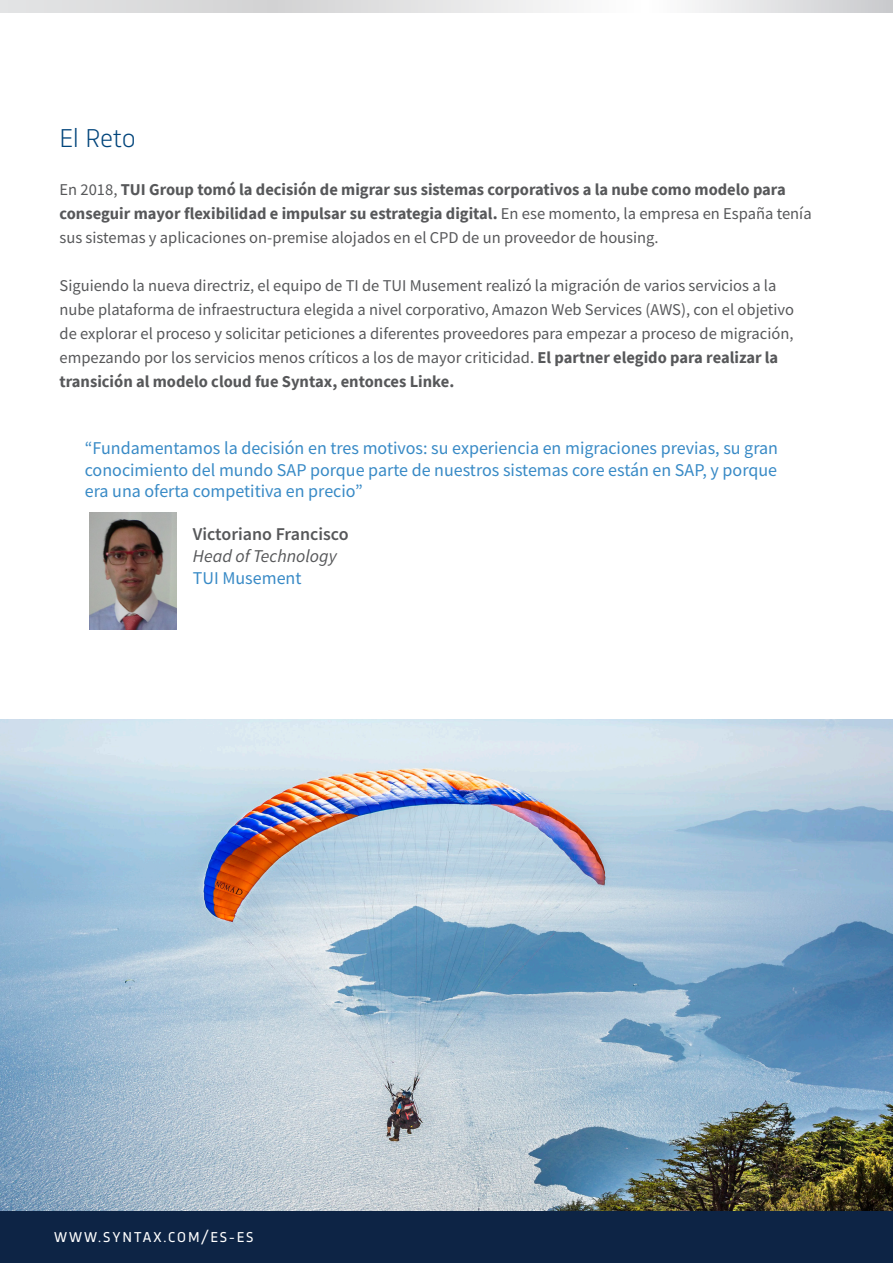
<style>
.page{position:relative;width:893px;height:1263px;background:#fff}
.page>*{position:absolute;margin:0;border:0;box-sizing:border-box;transform-origin:0 0}
.t1{font:300 27px "Trasandina W03";color:#00447b}
.t2{font:18px/21.6px "Source Sans Pro";color:#388ac6;text-align:justify}
.t3{font:600 18px/21.6px "Source Sans Pro";color:#57585a}
.t4{font:16.5px/24px "Source Sans Pro";color:#57585a}
.t5{font:700 16.5px/24px "Source Sans Pro";color:#57585a}
.t6{font:15px "Trasandina W03";letter-spacing:.13em;color:#fff}
.s1{font-weight:400}
.s2{font-weight:700}
.s3{font-weight:400;font-style:italic}
</style>
<div class="page">
<div style="left:0;top:1209px;width:893px;height:54px;background:#0d2445"></div>
<svg style="left:0;top:0;width:893px;height:13px"></svg>
<img style="left:0;top:719px;width:893px;height:491px">
<img style="left:89px;top:513px;width:88px;height:116px">
<p class="t1" style="left:60px;top:119px;width:78px">El Reto</p>
<p class="t5" style="left:60px;top:178px;width:754px"><span class="s1">En 2018,</span> TUI Group tomó la decisión de migrar sus sistemas corporativos a la nube como modelo para conseguir mayor flexibilidad e impulsar su estrategia digital. <span class="s1">En ese momento, la empresa en España tenía sus sistemas y aplicaciones on-premise alojados en el CPD de un proveedor de housing.</span></p>
<p class="t4" style="left:60px;top:274px;width:736px">Siguiendo la nueva directriz, el equipo de TI de TUI Musement realizó la migración de varios servicios a la nube plataforma de infraestructura elegida a nivel corporativo, Amazon Web Services (AWS), con el objetivo de explorar el proceso y solicitar peticiones a diferentes proveedores para empezar a proceso de migración, empezando por los servicios menos críticos a los de mayor criticidad. <span class="s2">El partner elegido para realizar la transición al modelo cloud fue Syntax, entonces Linke.</span></p>
<p class="t2" style="left:85px;top:437px;width:695px">“Fundamentamos la decisión en tres motivos: su experiencia en migraciones previas, su gran conocimiento del mundo SAP porque parte de nuestros sistemas core están en SAP, y porque era una oferta competitiva en precio”</p>
<p class="t3" style="left:193px;top:523px;width:157px">Victoriano Francisco<br><span class="s3">Head of Technology</span></p>
<p class="t2" style="left:193px;top:567px;width:110px">TUI Musement</p>
<p class="t6" style="left:54px;top:1226px;width:201px">WWW.SYNTAX.COM/ES-ES</p>
</div>
